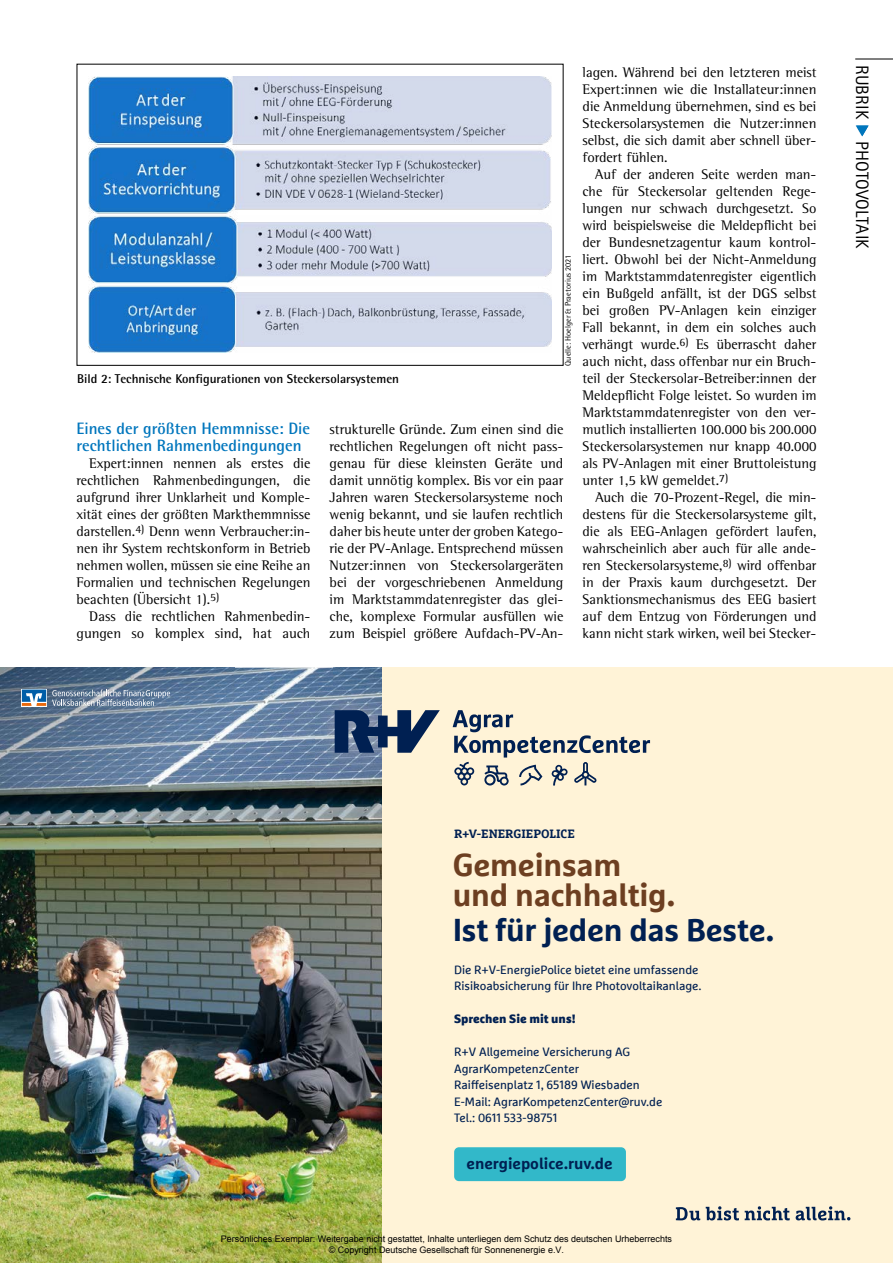
<style>
.page{position:relative;width:893px;height:1263px;background:#fff}
.page>*{position:absolute;margin:0;border:0;box-sizing:border-box;transform-origin:0 0}
.t1{font:700 31.5px/30px "Marselisfor Ru V";letter-spacing:-.01em;color:#6d3f21}
.t2{font:700 31.5px "Marselisfor Ru V";letter-spacing:-.01em;color:#002052}
.t3{font:18px "Rotis Sans Serif Std";letter-spacing:.01em;color:#000}
.t4{font:700 16.5px/17px "Rotis Semi Sans Std";color:#0076bd}
.t5{font:700 15.75px "Marselisfor Ru V";color:#002052}
.t6{font:14.25px/17px "Rotis Semi Serif Std";color:#000;text-align:justify}
.t7{font:700 12.75px "Rotis Semi Sans Std";color:#000}
.t8{font:12px/16.5px "Marselisfor Ru V";color:#002052}
.t9{font:900 12px "Marselisfor Ru V";color:#002052}
.t10{font:700 12px "Marselisfor Ru V Slab";color:#002052}
.t11{font:9px/10.8px "Arial";color:#000;text-align:center}
.t12{font:8.25px "Rotis Semi Sans Std";color:#000}
.s1{color:#0076bd}
</style>
<div class="page">
<hr style="left:855px;top:59px;width:38px;height:1px;background:#000">
<svg style="left:856px;top:125px;width:13px;height:12px"></svg>
<img style="left:88px;top:77px;width:464px;height:275px">
<div style="left:77px;top:64px;width:486px;height:302px;border:1px solid #000"></div>
<img style="left:0;top:830px;width:383px;height:433px">
<img style="left:0;top:668px;width:333px;height:162px">
<img style="left:333px;top:668px;width:50px;height:23px">
<img style="left:333px;top:803px;width:50px;height:27px">
<div style="left:383px;top:668px;width:510px;height:595px;background:#fff3d7"></div>
<svg style="left:52px;top:689px;width:118px;height:17px"></svg>
<svg style="left:21px;top:689px;width:26px;height:17px"></svg>
<svg style="left:22px;top:689px;width:24px;height:17px"></svg>
<img style="left:316px;top:691px;width:335px;height:112px">
<svg style="left:335px;top:710px;width:105px;height:43px"></svg>
<svg style="left:453px;top:710px;width:197px;height:75px"></svg>
<svg style="left:676px;top:1207px;width:24px;height:13px"></svg>
<svg style="left:706px;top:1206px;width:144px;height:15px"></svg>
<div style="left:454px;top:1147px;width:172px;height:34px;background:#32b8c9;border-radius:5px"></div>
<p class="t7" style="left:77px;top:371px;width:323px">Bild 2: Technische Konfigurationen von Steckersolarsystemen</p>
<p class="t12" style="left:563px;top:366px;width:112px;rotate:-90deg">Quelle: Hoelger &amp; Praetorius 2021</p>
<p class="t4" style="left:77px;top:419px;width:235px">Eines der größten Hemmnisse: Die rechtlichen Rahmenbedingungen</p>
<p class="t6" style="left:77px;top:454px;width:235px;text-indent:13px">Expert:innen nennen als erstes die rechtlichen Rahmenbedingungen, die aufgrund ihrer Unklarheit und Komple&shy;xität eines der größten Markthemmnisse darstellen.<sup>4)</sup> Denn wenn Verbraucher:in&shy;nen ihr System rechtskonform in Betrieb nehmen wollen, müssen sie eine Reihe an Formalien und technischen Regelungen beachten (Übersicht 1).<sup>5)</sup></p>
<p class="t6" style="left:77px;top:607px;width:235px;text-align:right">Dass die rechtlichen Rahmenbedin&shy;gungen so komplex sind, hat auch</p>
<p class="t6" style="left:330px;top:420px;width:235px">strukturelle Gründe. Zum einen sind die rechtlichen Regelungen oft nicht pass&shy;genau für diese kleinsten Geräte und damit unnötig komplex. Bis vor ein paar Jahren waren Steckersolarsysteme noch wenig bekannt, und sie laufen rechtlich daher bis heute unter der groben Katego&shy;rie der PV-Anlage. Entsprechend müssen Nutzer:innen von Steckersolargeräten bei der vorgeschriebenen Anmeldung im Marktstammdatenregister das glei&shy;che, komplexe Formular ausfüllen wie zum Beispiel größere Aufdach-PV-An-</p>
<p class="t6" style="left:583px;top:63px;width:235px">lagen. Während bei den letzteren meist Expert:innen wie die Installateur:innen die Anmeldung übernehmen, sind es bei Steckersolarsystemen die Nutzer:innen selbst, die sich damit aber schnell über&shy;fordert fühlen.</p>
<p class="t6" style="left:583px;top:165px;width:235px;text-indent:13px">Auf der anderen Seite werden man&shy;che für Steckersolar geltenden Rege&shy;lungen nur schwach durchgesetzt. So wird beispielsweise die Meldepflicht bei der Bundesnetzagentur kaum kontrol&shy;liert. Obwohl bei der Nicht-Anmeldung im Marktstammdatenregister eigentlich ein Bußgeld anfällt, ist der DGS selbst bei großen PV-Anlagen kein einziger Fall bekannt, in dem ein solches auch verhängt wurde.<sup>6)</sup> Es überrascht daher auch nicht, dass offenbar nur ein Bruch&shy;teil der Steckersolar-Betreiber:innen der Meldepflicht Folge leistet. So wurden im Marktstammdatenregister von den ver&shy;mutlich installierten 100.000 bis 200.000<br>Steckersolarsystemen nur knapp 40.000 als PV-Anlagen mit einer Bruttoleistung unter 1,5 kW gemeldet.<sup>7)</sup></p>
<p class="t6" style="left:583px;top:488px;width:235px;text-indent:13px">Auch die 70-Prozent-Regel, die min&shy;destens für die Steckersolarsysteme gilt, die als EEG-Anlagen gefördert laufen, wahrscheinlich aber auch für alle ande&shy;ren Steckersolarsysteme,<sup>8)</sup> wird offenbar in der Praxis kaum durchgesetzt. Der Sanktionsmechanismus des EEG basiert auf dem Entzug von Förderungen und kann nicht stark wirken, weil bei Stecker-</p>
<p class="t3" style="left:873px;top:65px;width:186px;rotate:90deg">RUBRIK <span class="s1">◆</span> PHOTOVOLTAIK</p>
<p class="t10" style="left:454px;top:826px;width:122px">R+V-ENERGIEPOLICE</p>
<h1 class="t1" style="left:453px;top:849px;width:224px">Gemeinsam und nachhaltig.</h1>
<h1 class="t2" style="left:453px;top:910px;width:323px">Ist für jeden das Beste.</h1>
<p class="t8" style="left:454px;top:961px;width:249px">Die R+V-EnergiePolice bietet eine umfassende<br>Risikoabsicherung für Ihre Photovoltaikanlage.</p>
<p class="t9" style="left:454px;top:1011px;width:123px">Sprechen Sie mit uns!</p>
<p class="t8" style="left:454px;top:1043px;width:210px">R+V Allgemeine Versicherung AG<br>AgrarKompetenzCenter<br>Raiffeisenplatz 1, 65189 Wiesbaden<br>E-Mail: AgrarKompetenzCenter@ruv.de<br>Tel.: 0611 533-98751</p>
<p class="t5" style="left:467px;top:1154px;width:148px">energiepolice.ruv.de</p>
<p class="t11" style="left:221px;top:1233px;width:453px">Persönliches Exemplar: Weitergabe nicht gestattet, Inhalte unterliegen dem Schutz des deutschen Urheberrechts © Copyright Deutsche Gesellschaft für Sonnenenergie e.V.</p>
</div>
